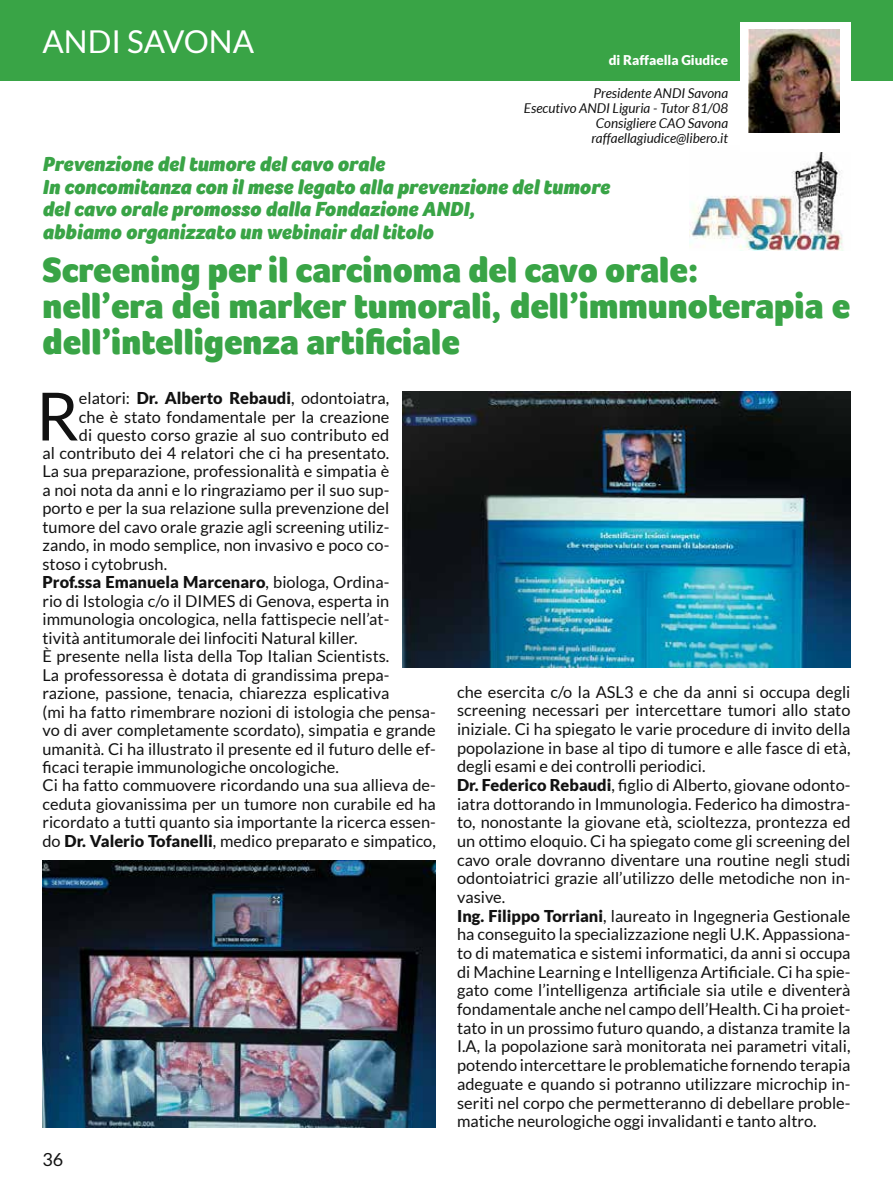
<style>
.page{position:relative;width:893px;height:1191px;background:#fff}
.page>*{position:absolute;margin:0;border:0;box-sizing:border-box;transform-origin:0 0}
.t1{font:66.6px "Lato";color:#121212}
.t2{font:900 36px/36px "Foco";color:#39a446}
.t3{font:31.5px "Lato";color:#fff}
.t4{font:italic 900 21px/22.5px "Foco";color:#39a446}
.t5{font:18px "Lato";color:#121212}
.t6{font:16.35px/18.6px "Lato";color:#121212}
.t7{font:900 16.35px "Lato";color:#121212}
.t8{font:italic 13.5px/15px "Lato";color:#121212;text-align:right}
.t9{font:900 13.5px "Lato";color:#fff}
.s1{font-weight:900}
.s2{font-weight:400}
</style>
<div class="page">
<img style="left:690px;top:152px;width:153px;height:98px">
<div style="left:0;top:0;width:893px;height:81px;background:#39a446"></div>
<div style="left:740px;top:22px;width:110px;height:129px;background:#fff"></div>
<img style="left:749px;top:29px;width:90px;height:103px">
<img style="left:43px;top:860px;width:393px;height:267px">
<img style="left:402px;top:391px;width:448px;height:276px">
<h3 class="t3" style="left:43px;top:24px;width:213px">ANDI SAVONA</h3>
<p class="t9" style="left:609px;top:52px;width:121px">di Raffaella Giudice</p>
<p class="t8" style="left:524px;top:86px;width:206px">Presidente ANDI Savona<br>Esecutivo ANDI Liguria - Tutor 81/08<br>Consigliere CAO Savona raffaellagiudice@libero.it</p>
<p class="t4" style="left:43px;top:153px;width:569px">Prevenzione del tumore del cavo orale<br>In concomitanza con il mese legato alla prevenzione del tumore del cavo orale promosso dalla Fondazione ANDI,<br>abbiamo organizzato un webinair dal titolo</p>
<h2 class="t2" style="left:43px;top:252px;width:809px">Screening per il carcinoma del cavo orale:<br>nell’era dei marker tumorali, dell’immunoterapia e dell’intelligenza artificiale</h2>
<h1 class="t1" style="left:36px;top:379px;width:44px">R</h1>
<p class="t6" style="left:79px;top:389px;width:312px">elatori: <span class="s1">Dr. Alberto Rebaudi</span>, odontoiatra,</p>
<p class="t6" style="left:79px;top:407px;width:312px">che è stato fondamentale per la creazione</p>
<p class="t6" style="left:79px;top:425px;width:312px">di questo corso grazie al suo contributo ed</p>
<p class="t6" style="left:43px;top:443px;width:348px">al contributo dei 4 relatori che ci ha presentato.</p>
<p class="t6" style="left:43px;top:462px;width:348px">La sua preparazione, professionalità e simpatia è</p>
<p class="t6" style="left:43px;top:480px;width:348px">a noi nota da anni e lo ringraziamo per il suo sup-</p>
<p class="t6" style="left:43px;top:499px;width:348px">porto e per la sua relazione sulla prevenzione del</p>
<p class="t6" style="left:43px;top:517px;width:348px">tumore del cavo orale grazie agli screening utiliz-</p>
<p class="t6" style="left:43px;top:536px;width:348px">zando, in modo semplice, non invasivo e poco co-</p>
<p class="t6" style="left:43px;top:554px;width:126px">stoso i cytobrush.</p>
<p class="t7" style="left:43px;top:572px;width:348px">Prof.ssa Emanuela Marcenaro<span class="s2">, biologa, Ordina-</span></p>
<p class="t6" style="left:43px;top:591px;width:348px">rio di Istologia c/o il DIMES di Genova, esperta in</p>
<p class="t6" style="left:43px;top:610px;width:348px">immunologia oncologica, nella fattispecie nell’at-</p>
<p class="t6" style="left:43px;top:628px;width:317px">tività antitumorale dei linfociti Natural killer.</p>
<p class="t6" style="left:43px;top:647px;width:348px">È presente nella lista della Top Italian Scientists.</p>
<p class="t6" style="left:43px;top:665px;width:348px">La professoressa è dotata di grandissima prepa-</p>
<p class="t6" style="left:43px;top:684px;width:348px">razione, passione, tenacia, chiarezza esplicativa</p>
<p class="t6" style="left:43px;top:702px;width:395px">(mi ha fatto rimembrare nozioni di istologia che pensa-</p>
<p class="t6" style="left:43px;top:720px;width:395px">vo di aver completamente scordato), simpatia e grande</p>
<p class="t6" style="left:43px;top:739px;width:395px">umanità. Ci ha illustrato il presente ed il futuro delle ef-</p>
<p class="t6" style="left:43px;top:757px;width:298px">ficaci terapie immunologiche oncologiche.</p>
<p class="t6" style="left:43px;top:776px;width:395px">Ci ha fatto commuovere ricordando una sua allieva de-</p>
<p class="t6" style="left:43px;top:794px;width:395px">ceduta giovanissima per un tumore non curabile ed ha</p>
<p class="t6" style="left:43px;top:813px;width:395px">ricordato a tutti quanto sia importante la ricerca essen-</p>
<p class="t6" style="left:43px;top:831px;width:395px">do <span class="s1">Dr. Valerio Tofanelli</span>, medico preparato e simpatico,</p>
<p class="t6" style="left:457px;top:682px;width:395px">che esercita c/o la ASL3 e che da anni si occupa degli screening necessari per intercettare tumori allo stato iniziale. Ci ha spiegato le varie procedure di invito della popolazione in base al tipo di tumore e alle fasce di età, degli esami e dei controlli periodici.<br><span class="s1">Dr. Federico Rebaudi</span>, figlio di Alberto, giovane odonto&shy;iatra dottorando in Immunologia. Federico ha dimostra&shy;to, nonostante la giovane età, scioltezza, prontezza ed un ottimo eloquio. Ci ha spiegato come gli screening del cavo orale dovranno diventare una routine negli studi odontoiatrici grazie all’utilizzo delle metodiche non in&shy;vasive.<br><span class="s1">Ing. Filippo Torriani</span>, laureato in Ingegneria Gestionale ha conseguito la specializzazione negli U.K. Appassiona&shy;to di matematica e sistemi informatici, da anni si occupa di Machine Learning e Intelligenza Artificiale. Ci ha spie&shy;gato come l’intelligenza artificiale sia utile e diventerà fondamentale anche nel campo dell’Health. Ci ha proiet&shy;tato in un prossimo futuro quando, a distanza tramite la I.A, la popolazione sarà monitorata nei parametri vitali, potendo intercettare le problematiche fornendo terapia adeguate e quando si potranno utilizzare microchip in&shy;seriti nel corpo che permetteranno di debellare proble&shy;matiche neurologiche oggi invalidanti e tanto altro.</p>
<p class="t5" style="left:43px;top:1149px;width:22px">36</p>
</div>
